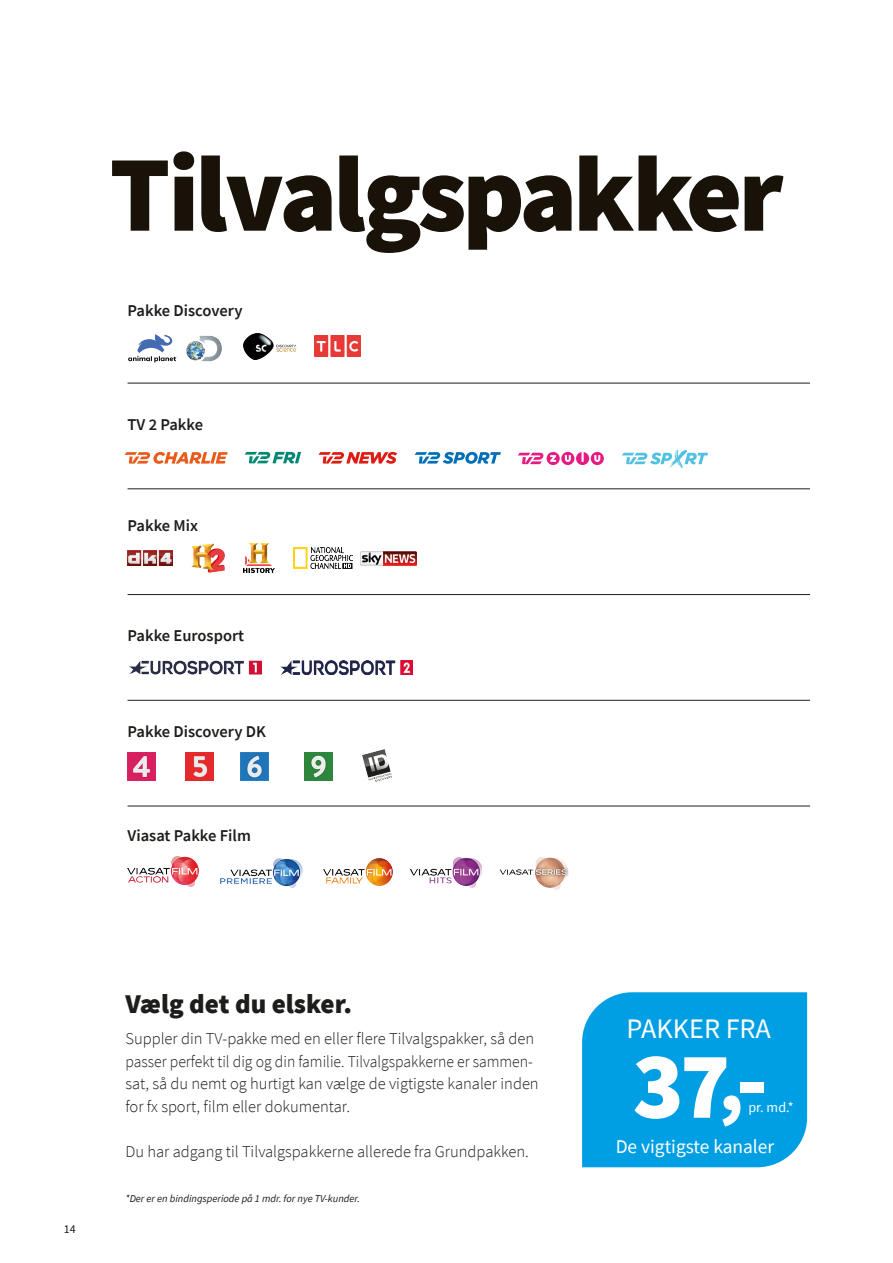
<style>
.page{position:relative;width:893px;height:1263px;background:#fff}
.page>*{position:absolute;margin:0;border:0;box-sizing:border-box;transform-origin:0 0}
.t1{font:900 108px "Source Sans Pro";letter-spacing:-.04em;color:#181209}
.t2{font:900 95.25px "Source Sans Pro";color:#fff}
.t3{font:28.2px "Source Sans Pro";color:#fff}
.t4{font:900 27px "Source Sans Pro";color:#1d1d1b}
.t5{font:19.35px "Source Sans Pro";color:#fff}
.Brødtekst{font:300 16.5px/22.5px "Source Sans Pro";color:#1d1d1b}
.t6{font:600 16.5px "Source Sans Pro";color:#1d1d1b}
.t7{font:14.1px "Source Sans Pro";color:#fff}
.t8{font:12px "Source Sans Pro";color:#1d1d1b}
.t9{font:italic 10.5px "Source Sans Pro";color:#1d1d1b}
.s1{font-size:77.55px}
.s2{font-size:91.8px}
</style>
<div class="page">
<img style="left:241px;top:753px;width:28px;height:28px">
<img style="left:304px;top:753px;width:28px;height:28px">
<img style="left:362px;top:749px;width:30px;height:32px">
<img style="left:128px;top:753px;width:27px;height:27px">
<img style="left:185px;top:753px;width:28px;height:27px">
<img style="left:128px;top:856px;width:71px;height:31px">
<img style="left:323px;top:858px;width:69px;height:27px">
<img style="left:410px;top:857px;width:71px;height:31px">
<img style="left:220px;top:858px;width:82px;height:30px">
<img style="left:500px;top:857px;width:68px;height:32px">
<img style="left:186px;top:335px;width:36px;height:26px">
<img style="left:244px;top:333px;width:52px;height:26px">
<img style="left:315px;top:335px;width:46px;height:22px">
<img style="left:128px;top:551px;width:45px;height:14px">
<img style="left:361px;top:552px;width:56px;height:14px">
<img style="left:192px;top:544px;width:32px;height:28px">
<img style="left:243px;top:544px;width:31px;height:28px">
<img style="left:293px;top:548px;width:59px;height:20px">
<img style="left:129px;top:660px;width:132px;height:15px">
<img style="left:280px;top:661px;width:133px;height:13px">
<hr style="left:128px;top:383px;width:682px;height:1px;background:#1d1d1b">
<hr style="left:128px;top:488px;width:682px;height:1px;background:#1d1d1b">
<hr style="left:128px;top:594px;width:682px;height:1px;background:#1d1d1b">
<hr style="left:128px;top:700px;width:682px;height:1px;background:#1d1d1b">
<hr style="left:128px;top:806px;width:682px;height:1px;background:#1d1d1b">
<svg style="left:128px;top:334px;width:49px;height:28px"></svg>
<svg style="left:125px;top:452px;width:103px;height:12px"></svg>
<svg style="left:245px;top:452px;width:56px;height:11px"></svg>
<svg style="left:318px;top:452px;width:79px;height:12px"></svg>
<svg style="left:415px;top:452px;width:86px;height:12px"></svg>
<svg style="left:622px;top:450px;width:86px;height:18px"></svg>
<svg style="left:518px;top:452px;width:86px;height:13px"></svg>
<div style="left:582px;top:992px;width:225px;height:175px;background:#009fe3"></div>
<p class="t1" style="left:110px;top:120px;width:675px">Tilvalgspakker</p>
<p class="t6" style="left:128px;top:300px;width:116px">Pakke Discovery</p>
<p class="t6" style="left:128px;top:414px;width:77px">TV 2 Pakke</p>
<p class="t6" style="left:128px;top:515px;width:72px">Pakke Mix</p>
<p class="t6" style="left:128px;top:624px;width:118px">Pakke Eurosport</p>
<p class="t6" style="left:128px;top:721px;width:140px">Pakke Discovery DK</p>
<p class="t6" style="left:128px;top:825px;width:125px">Viasat Pakke Film</p>
<p class="t8" style="left:64px;top:1221px;width:13px">14</p>
<p class="t4" style="left:125px;top:985px;width:228px">Vælg det du elsker.</p>
<p class="Brødtekst" style="left:125px;top:1027px;width:415px">Suppler din TV-pakke med en eller flere Tilvalgspakker, så den passer perfekt til dig og din familie. Tilvalgspakkerne er sammen&shy;sat, så du nemt og hurtigt kan vælge de vigtigste kanaler inden for fx sport, film eller dokumentar.</p>
<p class="Brødtekst" style="left:125px;top:1140px;width:405px">Du har adgang til Tilvalgspakkerne allerede fra Grundpakken.</p>
<p class="t9" style="left:125px;top:1191px;width:236px">*Der er en bindingsperiode på 1 mdr. for nye TV-kunder.</p>
<p class="t3" style="left:626px;top:1011px;width:146px">PAKKER FRA</p>
<p class="t2" style="left:632px;top:1020px;width:136px">37<span class="s1">,</span><span class="s2">-</span></p>
<p class="t7" style="left:748px;top:1098px;width:47px">pr. md.*</p>
<p class="t5" style="left:616px;top:1134px;width:160px">De vigtigste kanaler</p>
</div>
